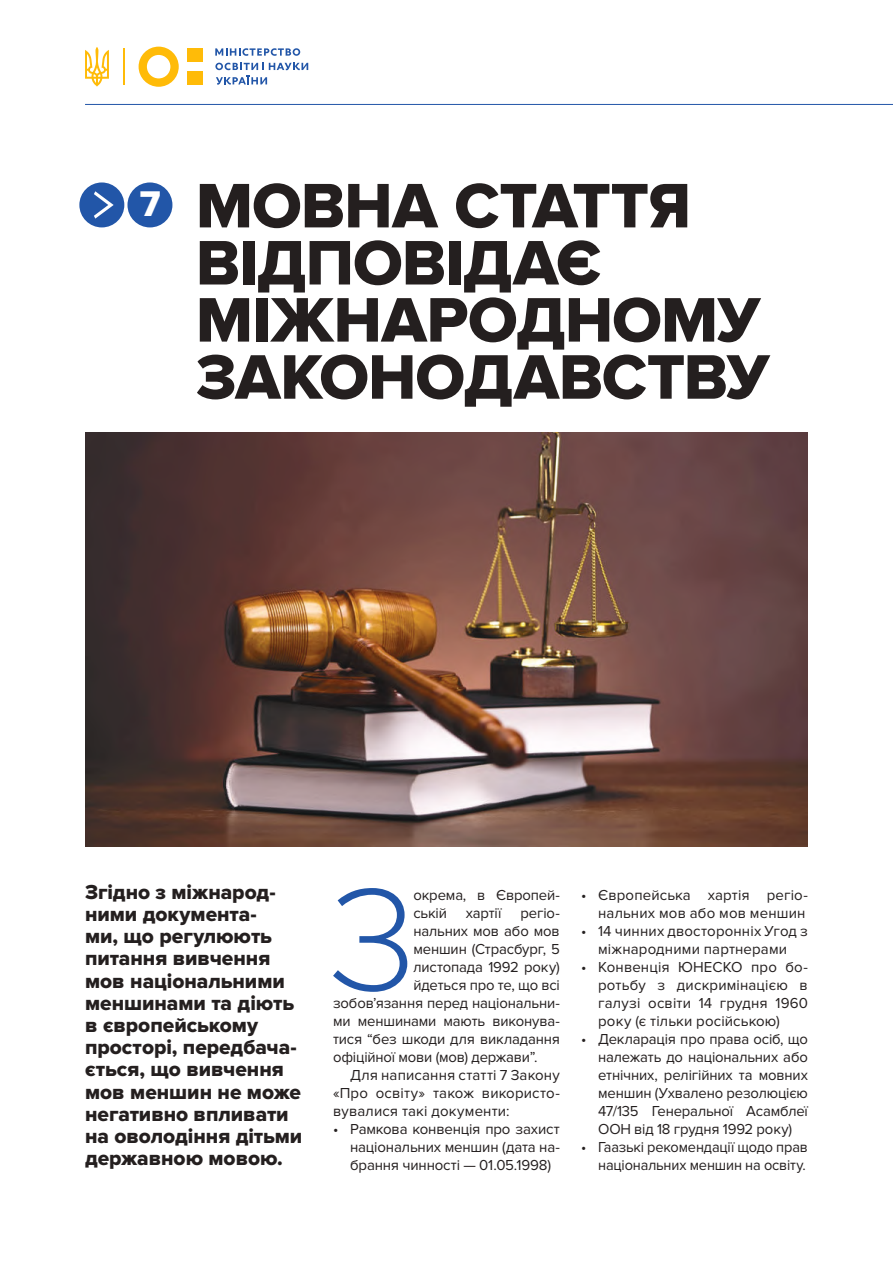
<style>
.page{position:relative;width:893px;height:1263px;background:#fff}
.page>*{position:absolute;margin:0;border:0;box-sizing:border-box;transform-origin:0 0}
.t1{font:300 143.55px "Gotham Pro";color:#2256a8}
.t2{font:65.1px/57.2px "Proxima Nova Extrabld";letter-spacing:-.015em;color:#241f1f}
.t3{font:37.05px "Proxima Nova Extrabld";color:#fff}
.t4{font:21px/22.2px "Proxima Nova Extrabld";color:#241f1f}
.t5{font:15px/18px "Proxima Nova";letter-spacing:-.01em;color:#241f1f;text-align:justify}
.t6{font:15px/18px "Proxima Nova";letter-spacing:.01em;color:#241f1f;text-align:right}
</style>
<div class="page">
<svg style="left:139px;top:47px;width:40px;height:40px"></svg>
<div style="left:187px;top:71px;width:16px;height:14px;background:#ffbb08"></div>
<div style="left:187px;top:49px;width:16px;height:13px;background:#ffbb08"></div>
<svg style="left:215px;top:48px;width:85px;height:8px"></svg>
<svg style="left:215px;top:63px;width:93px;height:22px"></svg>
<svg style="left:85px;top:47px;width:24px;height:40px"></svg>
<hr style="left:124px;top:49px;width:1px;height:36px;background:#ffbb08">
<hr style="left:85px;top:104px;width:808px;height:1px;background:#2256a8">
<div style="left:79px;top:182px;width:45px;height:45px;background:#2256a8;border-radius:50%"></div>
<svg style="left:94px;top:191px;width:20px;height:28px"></svg>
<div style="left:127px;top:182px;width:45px;height:45px;background:#2256a8;border-radius:50%"></div>
<img style="left:85px;top:432px;width:723px;height:414px">
<h3 class="t3" style="left:140px;top:182px;width:22px">7</h3>
<h2 class="t2" style="left:196px;top:179px;width:575px">МОВНА СТАТТЯ<br>ВІДПОВІДАЄ<br>МІЖНАРОДНОМУ<br>ЗАКОНОДАВСТВУ</h2>
<p class="t4" style="left:85px;top:881px;width:219px">Згідно з міжнарод&shy;ними документа-<br>ми, що регулюють питання вивчення мов національними меншинами та діють в європейському просторі, передбача&shy;ється, що вивчення мов меншин не може негативно впливати на оволодіння дітьми державною мовою.</p>
<h1 class="t1" style="left:327px;top:861px;width:90px">З</h1>
<p class="t5" style="left:413px;top:886px;width:148px">окрема, в Європей&shy;ській</p>
<p class="t5" style="left:466px;top:904px;width:37px">хартії</p>
<p class="t5" style="left:521px;top:904px;width:41px">регіо-</p>
<p class="t5" style="left:413px;top:922px;width:148px">нальних мов або мов</p>
<p class="t5" style="left:413px;top:940px;width:148px">меншин (Страсбург, 5</p>
<p class="t5" style="left:413px;top:958px;width:148px">листопада 1992 року)</p>
<p class="t5" style="left:413px;top:976px;width:148px">йдеться про те, що всі</p>
<p class="t5" style="left:333px;top:994px;width:228px">зобов’язання перед національни-</p>
<p class="t5" style="left:333px;top:1012px;width:228px">ми меншинами мають виконува-</p>
<p class="t5" style="left:333px;top:1030px;width:228px">тися “без шкоди для викладання</p>
<p class="t5" style="left:333px;top:1048px;width:206px">офіційної мови (мов) держави”.</p>
<p class="t6" style="left:350px;top:1066px;width:211px">Для написання статті 7 Закону</p>
<p class="t6" style="left:333px;top:1084px;width:228px">«Про освіту» також використо-</p>
<p class="t6" style="left:333px;top:1102px;width:178px">вувалися такі документи:</p>
<p class="t5" style="left:350px;top:1120px;width:211px;text-indent:-17px">• Рамкова конвенція про захист національних меншин (дата на&shy;брання чинності — 01.05.1998)</p>
<p class="t6" style="left:581px;top:886px;width:228px">• Європейська хартія регіо&shy;нальних мов або мов меншин</p>
<p class="t6" style="left:581px;top:922px;width:228px;text-align:center">• 14 чинних двосторонніх Угод з міжнародними партнерами</p>
<p class="t5" style="left:598px;top:958px;width:211px;text-indent:-17px">• Конвенція ЮНЕСКО про бо&shy;ротьбу з дискримінацією в галузі освіти 14 грудня 1960 року (є тільки російською)</p>
<p class="t5" style="left:598px;top:1030px;width:211px;text-indent:-17px">• Декларація про права осіб, що належать до національних або етнічних, релігійних та мовних меншин (Ухвалено резолюцією 47/135 Генеральної Асамблеї ООН від 18 грудня 1992 року)</p>
<p class="t5" style="left:581px;top:1138px;width:228px;text-align:right">• Гаазькі рекомендації щодо прав національних меншин на освіту.</p>
</div>
